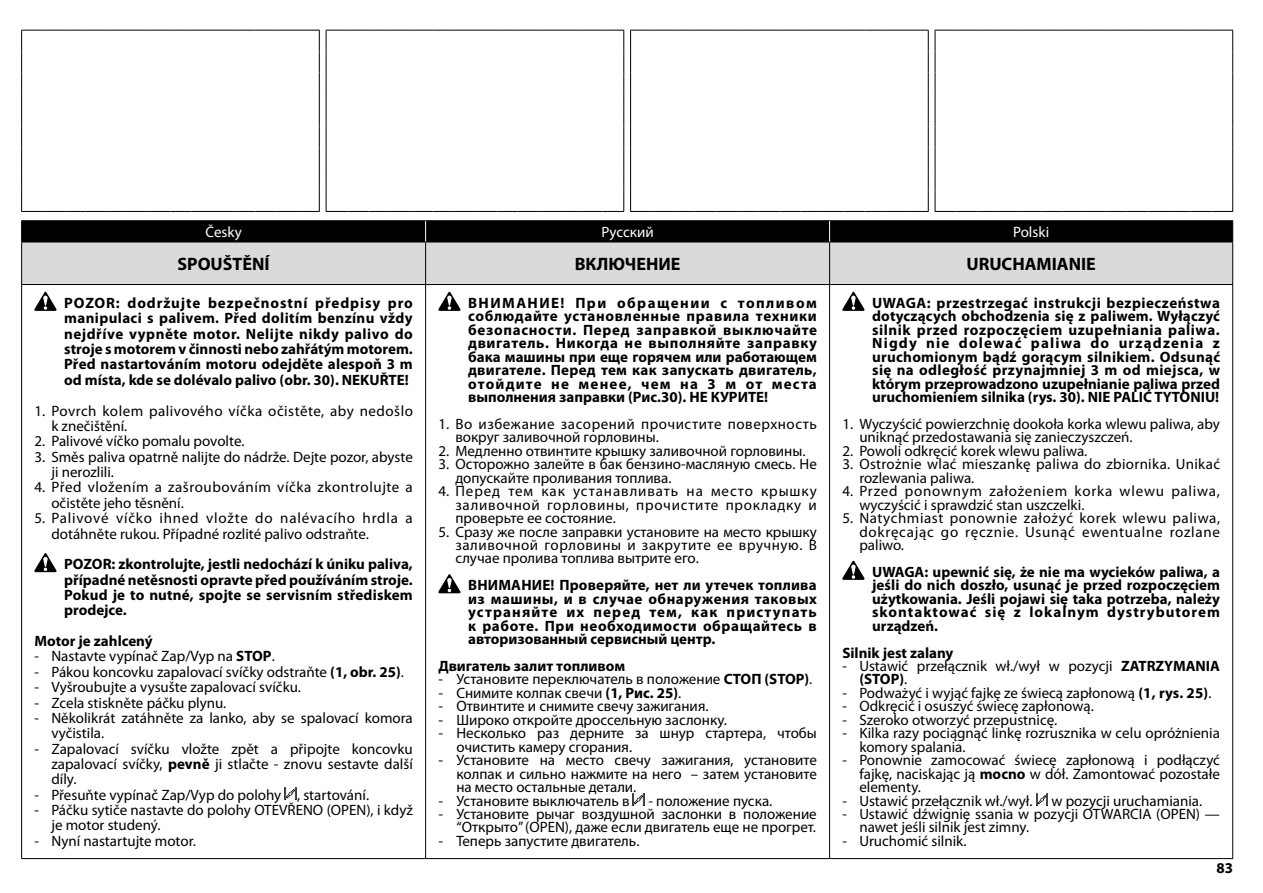
<style>
.page{position:relative;width:1263px;height:893px;background:#fff}
.page>*{position:absolute;margin:0;border:0;box-sizing:border-box;transform-origin:0 0}
.t1{font:700 18px "Myriad Pro";color:#000}
.t2{font:15px/13.5px "Myriad Pro";color:#000}
.t3{font:700 15px/13.5px "Myriad Pro";color:#000;text-align:justify}
.t4{font:15px/15.3px "Myriad Pro";letter-spacing:.035em;color:#000}
.t5{font:15px/13.5px "Myriad Pro";letter-spacing:.045em;color:#000}
.t6{font:15px/13.5px "Myriad Pro";letter-spacing:.02em;color:#000}
.t7{font:15px "Myriad Pro";color:#fff}
.s1{font-weight:700}
</style>
<div class="page">
<svg style="left:21px;top:30px;width:1212px;height:182px"></svg>
<div style="left:22px;top:243px;width:1210px;height:41px;background:#dadada"></div>
<hr style="left:21px;top:220px;width:405px;height:1px;background:#000">
<hr style="left:426px;top:220px;width:404px;height:1px;background:#000">
<hr style="left:830px;top:220px;width:403px;height:1px;background:#000">
<hr style="left:21px;top:242px;width:405px;height:1px;background:#000">
<hr style="left:21px;top:242px;width:1px;height:42px;background:#000">
<hr style="left:426px;top:242px;width:404px;height:1px;background:#000">
<hr style="left:425px;top:242px;width:1px;height:42px;background:#000">
<hr style="left:830px;top:242px;width:403px;height:1px;background:#000">
<hr style="left:829px;top:242px;width:1px;height:42px;background:#000">
<hr style="left:1232px;top:242px;width:1px;height:42px;background:#000">
<hr style="left:21px;top:284px;width:405px;height:1px;background:#000">
<hr style="left:21px;top:285px;width:1px;height:573px;background:#000">
<hr style="left:426px;top:284px;width:404px;height:1px;background:#000">
<hr style="left:425px;top:285px;width:1px;height:573px;background:#000">
<hr style="left:830px;top:284px;width:403px;height:1px;background:#000">
<hr style="left:829px;top:285px;width:1px;height:573px;background:#000">
<hr style="left:1232px;top:285px;width:1px;height:573px;background:#000">
<hr style="left:21px;top:858px;width:405px;height:1px;background:#000">
<hr style="left:426px;top:858px;width:404px;height:1px;background:#000">
<hr style="left:830px;top:858px;width:403px;height:1px;background:#000">
<div style="left:21px;top:221px;width:1212px;height:21px;background:#000"></div>
<svg style="left:34px;top:292px;width:23px;height:19px"></svg>
<svg style="left:34px;top:553px;width:23px;height:19px"></svg>
<svg style="left:284px;top:787px;width:13px;height:13px"></svg>
<svg style="left:438px;top:292px;width:22px;height:19px"></svg>
<svg style="left:438px;top:574px;width:22px;height:19px"></svg>
<svg style="left:633px;top:793px;width:12px;height:12px"></svg>
<svg style="left:842px;top:292px;width:22px;height:19px"></svg>
<svg style="left:842px;top:561px;width:22px;height:19px"></svg>
<svg style="left:1036px;top:793px;width:12px;height:12px"></svg>
<p class="t7" style="left:205px;top:224px;width:38px">Česky</p>
<p class="t7" style="left:601px;top:224px;width:54px">Pуccкий</p>
<p class="t7" style="left:1013px;top:224px;width:38px">Polski</p>
<p class="t1" style="left:178px;top:252px;width:94px">SPOUŠTĚNÍ</p>
<p class="t1" style="left:575px;top:252px;width:107px">ВКЛЮЧЕНИЕ</p>
<p class="t1" style="left:966px;top:252px;width:131px">URUCHAMIANIE</p>
<p class="t3" style="left:64px;top:295px;width:350px;line-height:15.3px">POZOR: dodržujte bezpečnostní předpisy pro manipulaci s palivem. Před dolitím benzínu vždy nejdříve vypněte motor. Nelijte nikdy palivo do stroje s motorem v činnosti nebo zahřátým motorem.<br>Před nastartováním motoru odejděte alespoň 3 m od místa, kde se dolévalo palivo (obr. 30). NEKUŘTE!</p>
<p class="t4" style="left:51px;top:403px;width:363px;text-indent:-17px">1. Povrch kolem palivového víčka očistěte, aby nedošlo k znečištění.</p>
<p class="t2" style="left:34px;top:435px;width:212px">2. Palivové víčko pomalu povolte.</p>
<p class="t2" style="left:51px;top:449px;width:363px;line-height:15.3px;text-indent:-17px">3. Směs paliva opatrně nalijte do nádrže. Dejte pozor, abyste ji nerozlili.</p>
<p class="t4" style="left:51px;top:480px;width:363px;text-indent:-17px">4. Před vložením a zašroubováním víčka zkontrolujte a očistěte jeho těsnění.</p>
<p class="t2" style="left:51px;top:511px;width:363px;line-height:15.3px;text-indent:-17px">5. Palivové víčko ihned vložte do nalévacího hrdla a dotáhněte rukou. Případné rozlité palivo odstraňte.</p>
<p class="t3" style="left:64px;top:556px;width:350px;line-height:15.3px">POZOR: zkontrolujte, jestli nedochází k úniku paliva, případné netěsnosti opravte před používáním stroje.<br>Pokud je to nutné, spojte se servisním střediskem prodejce.</p>
<p class="t3" style="left:34px;top:634px;width:120px">Motor je zahlcený</p>
<p class="t2" style="left:34px;top:650px;width:242px">- Nastavte vypínač Zap/Vyp na <span class="s1">STOP</span>.</p>
<p class="t2" style="left:34px;top:665px;width:371px">- Pákou koncovku zapalovací svíčky odstraňte <span class="s1">(1, obr. 25)</span>.</p>
<p class="t2" style="left:34px;top:681px;width:268px">- Vyšroubujte a vysušte zapalovací svíčku.</p>
<p class="t2" style="left:34px;top:696px;width:194px">- Zcela stiskněte páčku plynu.</p>
<p class="t2" style="left:51px;top:710px;width:363px;line-height:15.3px;text-indent:-17px">- Několikrát zatáhněte za lanko, aby se spalovací komora vyčistila.</p>
<p class="t2" style="left:51px;top:741px;width:363px;line-height:15.3px;text-align:justify;text-indent:-17px">- Zapalovací svíčku vložte zpět a připojte koncovku zapalovací svíčky, <span class="s1">pevně</span> ji stlačte - znovu sestavte další díly.</p>
<p class="t2" style="left:34px;top:788px;width:336px">- Přesuňte vypínač Zap/Vyp do polohy , startování.</p>
<p class="t2" style="left:51px;top:803px;width:363px;line-height:15.3px;text-indent:-17px">- Páčku sytiče nastavte do polohy OTEVŘENO (OPEN), i když je motor studený.</p>
<p class="t2" style="left:34px;top:834px;width:163px">- Nyní nastartujte motor.</p>
<p class="t3" style="left:468px;top:296px;width:350px">ВНИМАНИЕ! При обращении с топливом соблюдайте установленные правила техники безопасности. Перед заправкой выключайте двигатель. Никогда не выполняйте заправку бака машины при еще горячем или работающем двигателе. Перед тем как запускать двигатель, отойдите не менее, чем на 3 м от места выполнения заправки (Рис.30). НЕ КУРИТЕ!</p>
<p class="t4" style="left:455px;top:417px;width:363px;line-height:13.5px;text-indent:-17px">1. Во избежание засорений прочистите поверхность вокруг заливочной горловины.</p>
<p class="t2" style="left:438px;top:444px;width:369px">2. Медленно отвинтите крышку заливочной горловины.</p>
<p class="t2" style="left:455px;top:458px;width:363px;text-indent:-17px">3. Осторожно залейте в бак бензино-масляную смесь. Не допускайте проливания топлива.</p>
<p class="t2" style="left:455px;top:485px;width:363px;text-align:justify;text-indent:-17px">4. Перед тем как устанавливать на место крышку заливочной горловины, прочистите прокладку и проверьте ее состояние.</p>
<p class="t2" style="left:455px;top:525px;width:363px;text-align:justify;text-indent:-17px">5. Сразу же после заправки установите на место крышку заливочной горловины и закрутите ее вручную. В случае пролива топлива вытрите его.</p>
<p class="t3" style="left:468px;top:578px;width:350px">ВНИМАНИЕ! Проверяйте, нет ли утечек топлива из машины, и в случае обнаружения таковых устраняйте их перед тем, как приступать к работе. При необходимости обращайтесь в авторизованный сервисный центр.</p>
<p class="t3" style="left:438px;top:659px;width:188px">Двигатель залит топливом</p>
<p class="t2" style="left:438px;top:673px;width:375px">- Установите переключатель в положение <span class="s1">СТОП (STOP)</span>.</p>
<p class="t2" style="left:438px;top:686px;width:244px">- Снимите колпак свечи <span class="s1">(1, Рис. 25)</span>.</p>
<p class="t2" style="left:438px;top:700px;width:272px">- Отвинтите и снимите свечу зажигания.</p>
<p class="t2" style="left:438px;top:713px;width:290px">- Широко откройте дроссельную заслонку.</p>
<p class="t2" style="left:456px;top:727px;width:362px;text-indent:-18px">- Несколько раз дерните за шнур стартера, чтобы очистить камеру сгорания.</p>
<p class="t2" style="left:456px;top:754px;width:362px;text-align:justify;text-indent:-18px">- Установите на место свечу зажигания, установите колпак и сильно нажмите на него – затем установите на место остальные детали.</p>
<p class="t2" style="left:438px;top:794px;width:193px">- Установите выключатель в</p>
<p class="t2" style="left:648px;top:794px;width:125px">- положение пуска.</p>
<p class="t2" style="left:438px;top:807px;width:380px;text-align:right">- Установите рычаг воздушной заслонки в положение “Открыто” (OPEN), даже если двигатель еще не прогрет.</p>
<p class="t2" style="left:438px;top:834px;width:203px">- Теперь запустите двигатель.</p>
<p class="t3" style="left:872px;top:296px;width:349px">UWAGA: przestrzegać instrukcji bezpieczeństwa dotyczących obchodzenia się z paliwem. Wyłączyć silnik przed rozpoczęciem uzupełniania paliwa.<br>Nigdy nie dolewać paliwa do urządzenia z uruchomionym bądź gorącym silnikiem. Odsunąć się na odległość przynajmniej 3 m od miejsca, w którym przeprowadzono uzupełnianie paliwa przed uruchomieniem silnika (rys. 30). NIE PALIĆ TYTONIU!</p>
<p class="t2" style="left:859px;top:417px;width:362px;text-indent:-17px">1. Wyczyścić powierzchnię dookoła korka wlewu paliwa, aby uniknąć przedostawania się zanieczyszczeń.</p>
<p class="t2" style="left:842px;top:444px;width:246px">2. Powoli odkręcić korek wlewu paliwa.</p>
<p class="t6" style="left:859px;top:458px;width:362px;text-indent:-17px">3. Ostrożnie wlać mieszankę paliwa do zbiornika. Unikać rozlewania paliwa.</p>
<p class="t5" style="left:859px;top:485px;width:362px;text-indent:-17px">4. Przed ponownym założeniem korka wlewu paliwa, wyczyścić i sprawdzić stan uszczelki.</p>
<p class="t2" style="left:859px;top:512px;width:362px;text-align:justify;text-indent:-17px">5. Natychmiast ponownie założyć korek wlewu paliwa, dokręcając go ręcznie. Usunąć ewentualne rozlane paliwo.</p>
<p class="t3" style="left:872px;top:565px;width:349px">UWAGA: upewnić się, że nie ma wycieków paliwa, a jeśli do nich doszło, usunąć je przed rozpoczęciem użytkowania. Jeśli pojawi się taka potrzeba, należy skontaktować się z lokalnym dystrybutorem urządzeń.</p>
<p class="t3" style="left:842px;top:645px;width:113px">Silnik jest zalany</p>
<p class="t2" style="left:859px;top:659px;width:362px;text-indent:-17px">- Ustawić przełącznik wł./wył w pozycji <span class="s1">ZATRZYMANIA (STOP)</span>.</p>
<p class="t2" style="left:842px;top:686px;width:371px">- Podważyć i wyjąć fajkę ze świecą zapłonową <span class="s1">(1, rys. 25)</span>.</p>
<p class="t2" style="left:842px;top:700px;width:253px">- Odkręcić i osuszyć świecę zapłonową.</p>
<p class="t2" style="left:842px;top:713px;width:216px">- Szeroko otworzyć przepustnicę.</p>
<p class="t2" style="left:859px;top:727px;width:362px;text-indent:-17px">- Kilka razy pociągnąć linkę rozrusznika w celu opróżnienia komory spalania.</p>
<p class="t2" style="left:859px;top:754px;width:362px;text-align:justify;text-indent:-17px">- Ponownie zamocować świecę zapłonową i podłączyć fajkę, naciskając ją <span class="s1">mocno</span> w dół. Zamontować pozostałe elementy.</p>
<p class="t2" style="left:842px;top:794px;width:192px">- Ustawić przełącznik wł./wył.</p>
<p class="t2" style="left:1051px;top:794px;width:152px">w pozycji uruchamiania.</p>
<p class="t2" style="left:859px;top:807px;width:362px;text-indent:-17px">- Ustawić dźwignię ssania w pozycji OTWARCIA (OPEN) — nawet jeśli silnik jest zimny.</p>
<p class="t2" style="left:842px;top:834px;width:126px">- Uruchomić silnik.</p>
<p class="t3" style="left:1216px;top:861px;width:18px">83</p>
</div>
